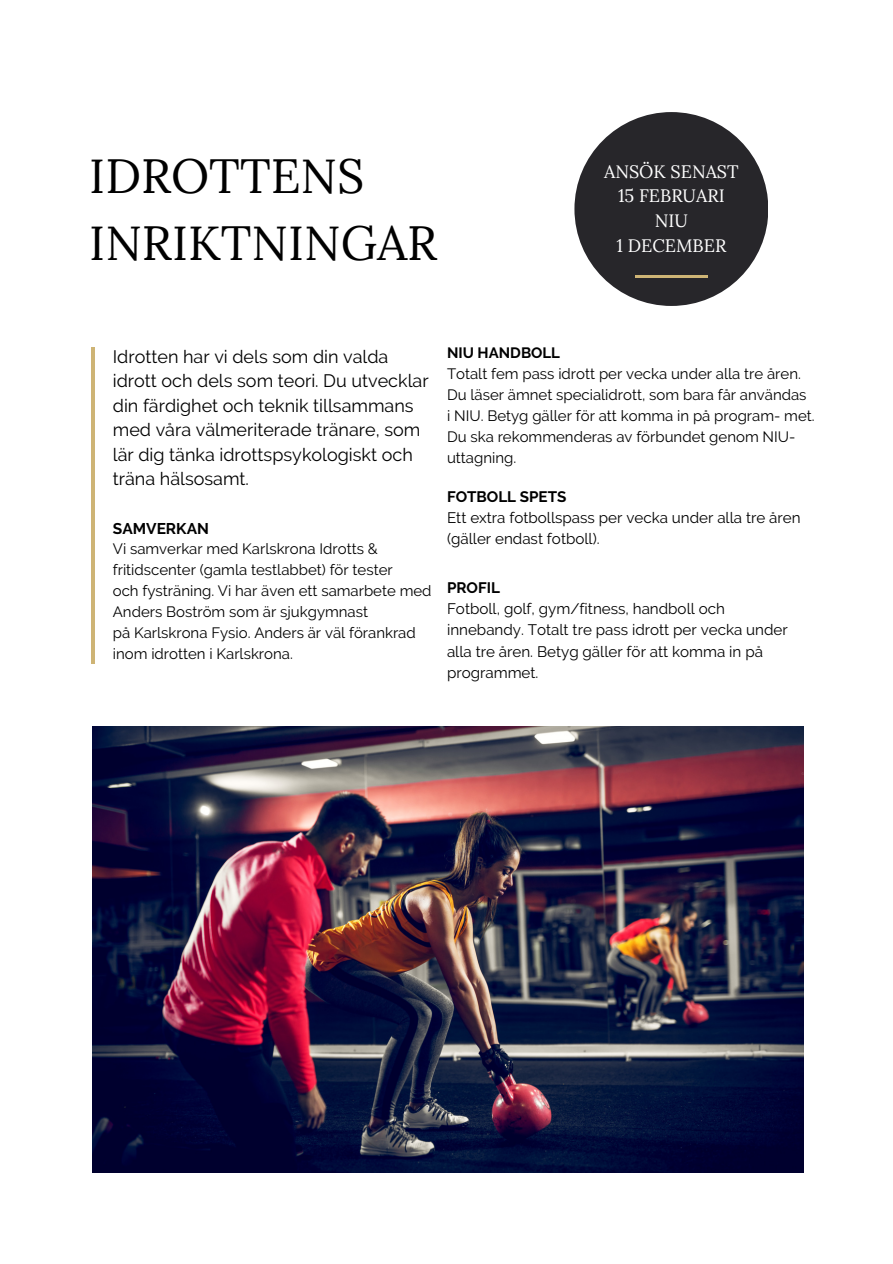
<style>
.page{position:relative;width:893px;height:1264px;background:#fff}
.page>*{position:absolute;margin:0;border:0;box-sizing:border-box;transform-origin:0 0}
.t1{font:48px "Lora";color:#000}
.t2{font:18px "Raleway";color:#000}
.t3{font:18px "Lora";color:#fff}
.t4{font:700 15.45px "Raleway";color:#000}
.t5{font:15.15px/21.1px "Raleway";color:#000}
.t6{font:700 15.15px "Raleway";color:#000}
.t7{font:15px/21px "Raleway";color:#000}
.t8{font:700 15px "Raleway";color:#000}
</style>
<div class="page">
<div style="left:574px;top:112px;width:194px;height:194px;background:#27262a;border-radius:50%"></div>
<hr style="left:635px;top:276px;width:72px;height:1px;background:#ceb475">
<hr style="left:91px;top:347px;width:3px;height:317px;background:#ceb475">
<img style="left:92px;top:726px;width:711px;height:446px">
<p class="t1" style="left:89px;top:145px;width:276px">IDROTTENS</p>
<p class="t1" style="left:89px;top:211px;width:349px">INRIKTNINGAR</p>
<p class="t3" style="left:604px;top:159px;width:136px">ANSÖK SENAST</p>
<p class="t3" style="left:618px;top:184px;width:108px">15 FEBRUARI</p>
<p class="t3" style="left:654px;top:209px;width:35px">NIU</p>
<p class="t3" style="left:616px;top:234px;width:111px">1 DECEMBER</p>
<p class="t2" style="left:113px;top:346px;width:277px">Idrotten har vi dels som din valda</p>
<p class="t2" style="left:113px;top:370px;width:317px">idrott och dels som teori. Du utvecklar</p>
<p class="t2" style="left:113px;top:395px;width:302px">din färdighet och teknik tillsammans</p>
<p class="t2" style="left:113px;top:419px;width:309px">med våra välmeriterade tränare, som</p>
<p class="t2" style="left:113px;top:443px;width:301px">lär dig tänka idrottspsykologiskt och</p>
<p class="t2" style="left:113px;top:468px;width:138px">träna hälsosamt.</p>
<p class="t4" style="left:113px;top:519px;width:98px">SAMVERKAN</p>
<p class="t7" style="left:113px;top:538px;width:281px">Vi samverkar med Karlskrona Idrotts &amp; fritidscenter (gamla testlabbet) för tester</p>
<p class="t7" style="left:113px;top:580px;width:320px">och fysträning. Vi har även ett samarbete med<br>Anders Boström som är sjukgymnast</p>
<p class="t7" style="left:113px;top:621px;width:304px">på Karlskrona Fysio. Anders är väl förankrad inom idrotten i Karlskrona.</p>
<p class="t8" style="left:447px;top:344px;width:114px">NIU HANDBOLL</p>
<p class="t7" style="left:447px;top:363px;width:369px">Totalt fem pass idrott per vecka under alla tre åren.<br>Du läser ämnet specialidrott, som bara får användas<br>i NIU. Betyg gäller för att komma in på program- met.<br>Du ska rekommenderas av förbundet genom NIU&shy;uttagning.</p>
<p class="t6" style="left:447px;top:487px;width:121px">FOTBOLL SPETS</p>
<p class="t5" style="left:447px;top:507px;width:355px">Ett extra fotbollspass per vecka under alla tre åren (gäller endast fotboll).</p>
<p class="t6" style="left:447px;top:578px;width:54px">PROFIL</p>
<p class="t5" style="left:447px;top:598px;width:342px">Fotboll, golf, gym/fitness, handboll och innebandy. Totalt tre pass idrott per vecka under alla tre åren. Betyg gäller för att komma in på programmet.</p>
</div>
